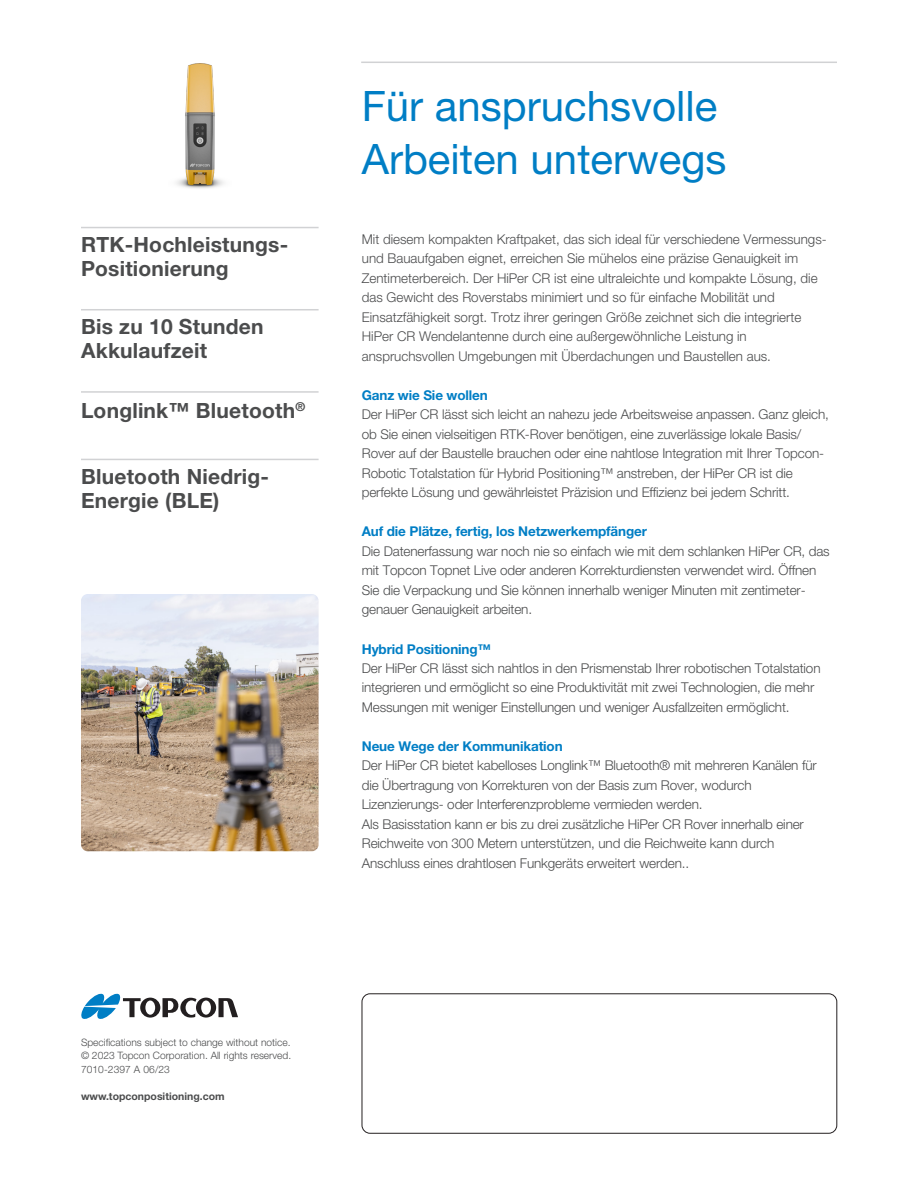
<style>
.page{position:relative;width:918px;height:1188px;background:#fff}
.page>*{position:absolute;margin:0;border:0;box-sizing:border-box;transform-origin:0 0}
.t1{font:42px/53.4px "Helvetica Neue LT Std";color:#007ec5}
.t2{font:700 21px/24px "Helvetica Neue LT Std";letter-spacing:.01em;color:#4b4c4d}
.t3{font:300 13.5px/19.5px "Helvetica Neue LT Std";letter-spacing:-.01em;color:#4b4c4d}
.t4{font:700 10.5px "Helvetica Neue LT Std";color:#4b4c4d}
.t5{font:300 10.2px "Helvetica Neue LT Std";color:#4b4c4d}
.s1{font-weight:700;color:#007ec5}
</style>
<div class="page">
<hr style="left:361px;top:62px;width:476px;height:1px;background:#d1d2d4">
<div style="left:362px;top:994px;width:475px;height:139px;border:1px solid #231f20;border-radius:8px"></div>
<hr style="left:81px;top:227px;width:238px;height:1px;background:#d1d2d4">
<hr style="left:81px;top:309px;width:238px;height:1px;background:#d1d2d4">
<hr style="left:81px;top:391px;width:238px;height:2px;background:#d1d2d4">
<hr style="left:81px;top:459px;width:238px;height:1px;background:#d1d2d4">
<svg style="left:81px;top:994px;width:157px;height:25px"></svg>
<img style="left:176px;top:63px;width:48px;height:126px">
<img style="left:81px;top:594px;width:238px;height:257px">
<p class="t2" style="left:81px;top:232px;width:209px">RTK-Hochleistungs-<br>Positionierung</p>
<p class="t2" style="left:81px;top:314px;width:184px">Bis zu 10 Stunden<br>Akkulaufzeit</p>
<p class="t2" style="left:81px;top:398px;width:226px">Longlink™ Bluetooth<sup>®</sup></p>
<p class="t2" style="left:81px;top:464px;width:189px">Bluetooth Niedrig-<br>Energie (BLE)</p>
<p class="t1" style="left:362px;top:78px;width:366px">Für anspruchsvolle<br>Arbeiten unterwegs</p>
<p class="t3" style="left:362px;top:229px;width:466px">Mit diesem kompakten Kraftpaket, das sich ideal für verschiedene Vermessungs&shy;und Bauaufgaben eignet, erreichen Sie mühelos eine präzise Genauigkeit im Zentimeterbereich. Der HiPer CR ist eine ultraleichte und kompakte Lösung, die das Gewicht des Roverstabs minimiert und so für einfache Mobilität und Einsatzfähigkeit sorgt. Trotz ihrer geringen Größe zeichnet sich die integrierte HiPer CR Wendelantenne durch eine außergewöhnliche Leistung in anspruchsvollen Umgebungen mit Überdachungen und Baustellen aus.</p>
<p class="t3" style="left:362px;top:385px;width:469px"><span class="s1">Ganz wie Sie wollen<br></span>Der HiPer CR lässt sich leicht an nahezu jede Arbeitsweise anpassen. Ganz gleich, ob Sie einen vielseitigen RTK-Rover benötigen, eine zuverlässige lokale Basis/ Rover auf der Baustelle brauchen oder eine nahtlose Integration mit Ihrer Topcon-Robotic Totalstation für Hybrid Positioning™ anstreben, der HiPer CR ist die perfekte Lösung und gewährleistet Präzision und Effizienz bei jedem Schritt.</p>
<p class="t3" style="left:362px;top:522px;width:469px"><span class="s1">Auf die Plätze, fertig, los Netzwerkempfänger<br></span>Die Datenerfassung war noch nie so einfach wie mit dem schlanken HiPer CR, das mit Topcon Topnet Live oder anderen Korrekturdiensten verwendet wird. Öffnen Sie die Verpackung und Sie können innerhalb weniger Minuten mit zentimeter&shy;genauer Genauigkeit arbeiten.</p>
<p class="t3" style="left:362px;top:640px;width:460px"><span class="s1">Hybrid Positioning™<br></span>Der HiPer CR lässt sich nahtlos in den Prismenstab Ihrer robotischen Totalstation integrieren und ermöglicht so eine Produktivität mit zwei Technologien, die mehr Messungen mit weniger Einstellungen und weniger Ausfallzeiten ermöglicht.</p>
<p class="t3" style="left:362px;top:736px;width:456px"><span class="s1">Neue Wege der Kommunikation<br></span>Der HiPer CR bietet kabelloses Longlink™ Bluetooth® mit mehreren Kanälen für die Übertragung von Korrekturen von der Basis zum Rover, wodurch Lizenzierungs- oder Interferenzprobleme vermieden werden.<br>Als Basisstation kann er bis zu drei zusätzliche HiPer CR Rover innerhalb einer Reichweite von 300 Metern unterstützen, und die Reichweite kann durch Anschluss eines drahtlosen Funkgeräts erweitert werden..</p>
<p class="t5" style="left:81px;top:1036px;width:211px">Specifications subject to change without notice.</p>
<p class="t5" style="left:81px;top:1049px;width:212px">© 2023 Topcon Corporation. All rights reserved.</p>
<p class="t5" style="left:81px;top:1063px;width:90px">7010-2397 A 06/23</p>
<p class="t4" style="left:81px;top:1089px;width:145px">www.topconpositioning.com</p>
</div>
